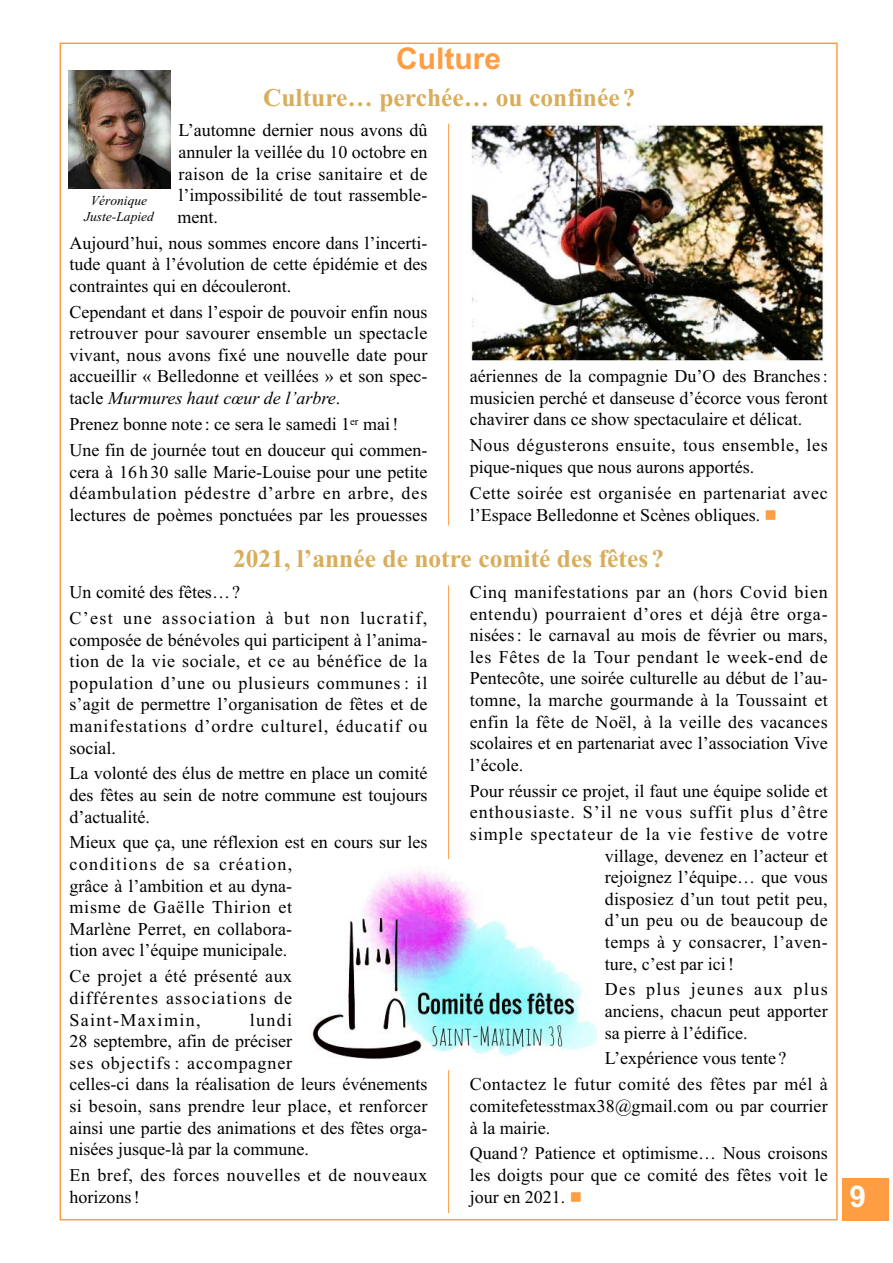
<style>
.page{position:relative;width:893px;height:1263px;background:#fff}
.page>*{position:absolute;margin:0;border:0;box-sizing:border-box;transform-origin:0 0}
.t1{font:700 30px "Arial";color:#ff9d43}
.t2{font:700 30px "Arial";color:#fff}
.t3{font:700 25.5px "Times New Roman";color:#d8ad5b}
.t4{font:18px/21.6px "Times New Roman";color:#000;text-align:justify}
.t5{font:18px/21.6px "Times New Roman";letter-spacing:.03em;color:#000}
.t6{font:18px "Times New Roman";letter-spacing:.055em;color:#000}
.t7{font:18px/25.8px "Times New Roman";letter-spacing:.075em;color:#000}
.t8{font:18px "Times New Roman";letter-spacing:.025em;color:#000}
.t9{font:italic 13.5px/16.2px "Times New Roman";color:#000;text-align:center}
.s1{font-style:italic}
.s2{color:#ff9d43}
</style>
<div class="page">
<div style="left:842px;top:1178px;width:47px;height:42px;background:#ff9d43"></div>
<hr style="left:448px;top:124px;width:1px;height:402px;background:#ff9d43">
<img style="left:69px;top:70px;width:102px;height:119px">
<hr style="left:448px;top:585px;width:1px;height:274px;background:#ff9d43">
<hr style="left:448px;top:1070px;width:1px;height:143px;background:#ff9d43">
<img style="left:471px;top:124px;width:355px;height:238px">
<img style="left:312px;top:870px;width:285px;height:189px">
<h1 class="t1" style="left:396px;top:42px;width:106px">Culture</h1>
<h2 class="t3" style="left:263px;top:82px;width:374px">Culture… perchée… ou confinée?</h2>
<p class="t4" style="left:178px;top:119px;width:251px">L’automne dernier nous avons dû annuler la veillée du 10 octobre en raison de la crise sanitaire et de l’impossibilité de tout rassemble&shy;ment.</p>
<p class="t4" style="left:70px;top:232px;width:359px">Aujourd’hui, nous sommes encore dans l’incerti&shy;tude quant à l’évolution de cette épidémie et des contraintes qui en découleront.</p>
<p class="t4" style="left:70px;top:301px;width:359px">Cependant et dans l’espoir de pouvoir enfin nous retrouver pour savourer ensemble un spectacle vivant, nous avons fixé une nouvelle date pour accueillir « Belledonne et veillées » et son spec&shy;tacle <span class="s1">Murmures haut cœur de l’arbre</span>.</p>
<p class="t4" style="left:70px;top:411px;width:359px;line-height:25.8px">Prenez bonne note : ce sera le samedi 1<sup>er</sup> mai!<br>Une fin de journée tout en douceur qui commen-</p>
<p class="t4" style="left:70px;top:461px;width:359px">cera à 16h30 salle Marie-Louise pour une petite déambulation pédestre d’arbre en arbre, des lectures de poèmes ponctuées par les prouesses</p>
<p class="t9" style="left:84px;top:192px;width:71px">Véronique<br>Juste-Lapied</p>
<p class="t4" style="left:470px;top:365px;width:359px">aériennes de la compagnie Du’O des Branches: musicien perché et danseuse d’écorce vous feront chavirer dans ce show spectaculaire et délicat.</p>
<p class="t5" style="left:470px;top:434px;width:359px">Nous dégusterons ensuite, tous ensemble, les pique-niques que nous aurons apportés.</p>
<p class="t5" style="left:470px;top:482px;width:359px">Cette soirée est organisée en partenariat avec l’Espace Belledonne et Scènes obliques. <span class="s2">■</span></p>
<h2 class="t3" style="left:233px;top:543px;width:433px">2021, l’année de notre comité des fêtes ?</h2>
<p class="t7" style="left:70px;top:579px;width:359px">Un comité des fêtes…?<br>C’est une association à but non lucratif,</p>
<p class="t4" style="left:70px;top:628px;width:359px">composée de bénévoles qui participent à l’anima&shy;tion de la vie sociale, et ce au bénéfice de la population d’une ou plusieurs communes : il s’agit de permettre l’organisation de fêtes et de manifestations d’ordre culturel, éducatif ou social.</p>
<p class="t4" style="left:70px;top:762px;width:359px">La volonté des élus de mettre en place un comité des fêtes au sein de notre commune est toujours d’actualité.</p>
<p class="t4" style="left:70px;top:831px;width:359px;text-align:left">Mieux que ça, une réflexion est en cours sur les conditions de sa création,<br>grâce à l’ambition et au dyna-<br>misme de Gaëlle Thirion et<br>Marlène Perret, en collabora-<br>tion avec l’équipe municipale.</p>
<p class="t4" style="left:70px;top:965px;width:224px">Ce projet a été présenté aux différentes associations de Saint-Maximin,</p>
<p class="t4" style="left:70px;top:1008px;width:359px;text-align:left;text-indent:180px">lundi<br>28 septembre, afin de préciser<br>ses objectifs : accompagner<br>celles-ci dans la réalisation de leurs événements si besoin, sans prendre leur place, et renforcer ainsi une partie des animations et des fêtes orga&shy;nisées jusque-là par la commune.</p>
<p class="t5" style="left:70px;top:1164px;width:359px">En bref, des forces nouvelles et de nouveaux horizons!</p>
<p class="t4" style="left:470px;top:581px;width:359px">Cinq manifestations par an (hors Covid bien entendu) pourraient d’ores et déjà être orga&shy;nisées: le carnaval au mois de février ou mars, les Fêtes de la Tour pendant le week-end de Pentecôte, une soirée culturelle au début de l’au&shy;tomne, la marche gourmande à la Toussaint et enfin la fête de Noël, à la veille des vacances scolaires et en partenariat avec l’association Vive l’école.</p>
<p class="t4" style="left:470px;top:780px;width:359px">Pour réussir ce projet, il faut une équipe solide et</p>
<p class="t6" style="left:470px;top:801px;width:359px">enthousiaste. S’il ne vous suffit plus d’être</p>
<p class="t6" style="left:470px;top:823px;width:359px">simple spectateur de la vie festive de votre</p>
<p class="t4" style="left:605px;top:844px;width:224px">village, devenez en l’acteur et</p>
<p class="t4" style="left:605px;top:866px;width:224px">rejoignez l’équipe… que vous</p>
<p class="t4" style="left:605px;top:888px;width:224px">disposiez d’un tout petit peu,</p>
<p class="t8" style="left:605px;top:909px;width:224px">d’un peu ou de beaucoup de</p>
<p class="t5" style="left:605px;top:931px;width:224px">temps à y consacrer, l’aven-</p>
<p class="t4" style="left:605px;top:952px;width:131px">ture, c’est par ici!</p>
<p class="t4" style="left:605px;top:978px;width:224px">Des plus jeunes aux plus anciens, chacun peut apporter sa pierre à l’édifice.</p>
<p class="t5" style="left:470px;top:1045px;width:359px;line-height:25.8px;text-indent:135px">L’expérience vous tente ?<br>Contactez le futur comité des fêtes par mél à</p>
<p class="t4" style="left:470px;top:1095px;width:359px">comitefetesstmax38@gmail.com ou par courrier à la mairie.</p>
<p class="t4" style="left:470px;top:1142px;width:359px">Quand? Patience et optimisme… Nous croisons les doigts pour que ce comité des fêtes voit le jour en 2021. <span class="s2">■</span></p>
<h1 class="t2" style="left:849px;top:1179px;width:18px">9</h1>
</div>
